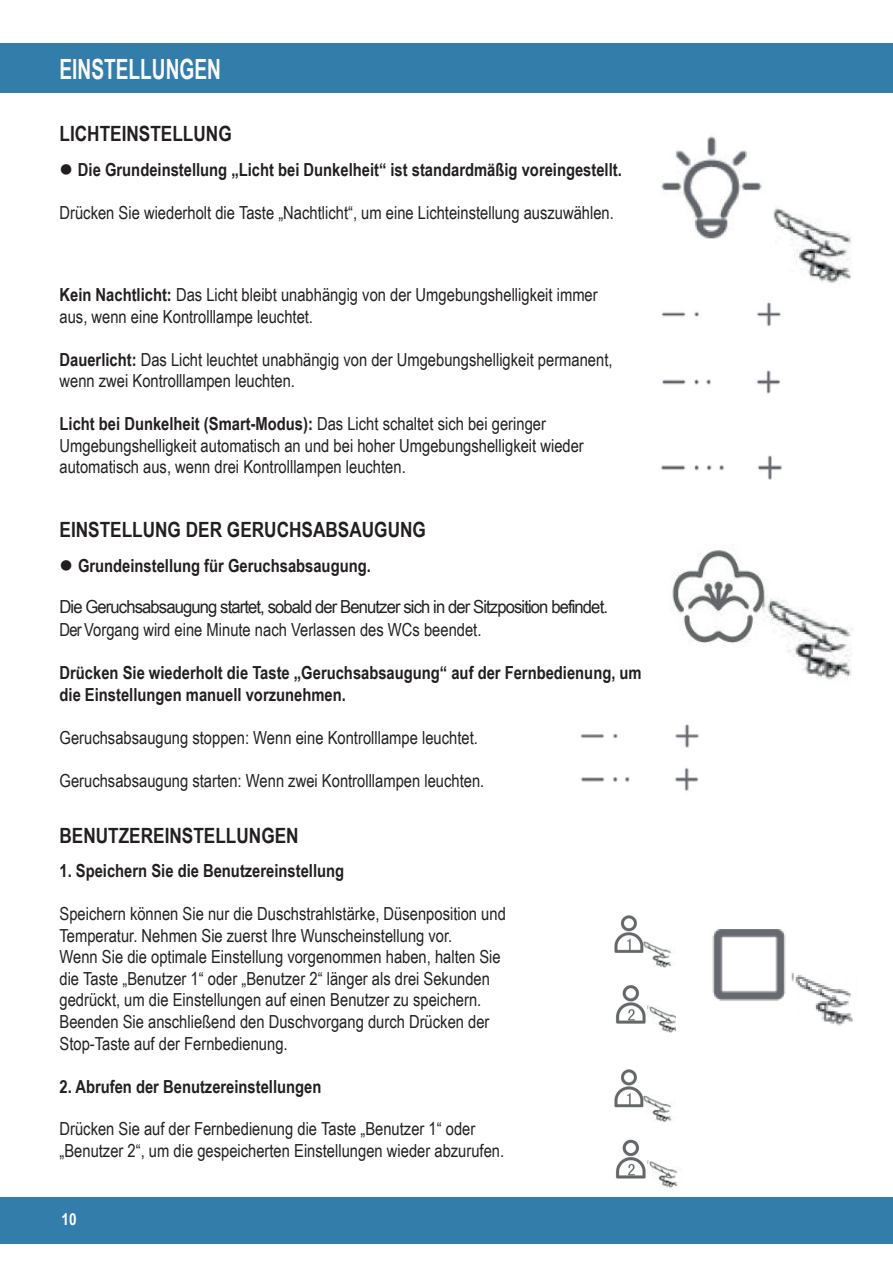
<style>
.page{position:relative;width:893px;height:1263px;background:#fff}
.page>*{position:absolute;margin:0;border:0;box-sizing:border-box;transform-origin:0 0}
.t1{font:700 27.9px "Arial Narrow";color:#fbfbfc;scale:.84 1}
.t2{font:700 21px "Arial Narrow";color:#231f20}
.t3{font:18px/21.6px "Arial Narrow";color:#231f20}
.t4{font:700 18px/21.6px "Arial Narrow";color:#231f20}
.t5{font:18px "Arial Narrow";letter-spacing:-.045em;color:#231f20;scale:1.13 1}
.t6{font:700 16.5px "Arial Narrow";color:#fff}
.s1{font-weight:700}
</style>
<div class="page">
<div style="left:0;top:43px;width:893px;height:50px;background:#337dab"></div>
<div style="left:0;top:1197px;width:893px;height:47px;background:#337dab"></div>
<img style="left:661px;top:136px;width:191px;height:147px">
<img style="left:661px;top:302px;width:120px;height:24px">
<img style="left:662px;top:370px;width:118px;height:24px">
<img style="left:660px;top:455px;width:122px;height:25px">
<img style="left:580px;top:724px;width:119px;height:67px">
<img style="left:671px;top:545px;width:182px;height:135px">
<img style="left:614px;top:915px;width:62px;height:118px">
<img style="left:614px;top:1069px;width:66px;height:119px">
<img style="left:712px;top:929px;width:141px;height:97px">
<h1 class="t1" style="left:59px;top:48px;width:194px">EINSTELLUNGEN</h1>
<p class="t2" style="left:60px;top:118px;width:174px">LICHTEINSTELLUNG</p>
<p class="t4" style="left:60px;top:158px;width:564px">● Die Grundeinstellung „Licht bei Dunkelheit“ ist standardmäßig voreingestellt.</p>
<p class="t3" style="left:60px;top:201px;width:556px">Drücken Sie wiederholt die Taste „Nachtlicht“, um eine Lichteinstellung auszuwählen.</p>
<p class="t3" style="left:60px;top:283px;width:540px"><span class="s1">Kein Nachtlicht:</span> Das Licht bleibt unabhängig von der Umgebungshelligkeit immer aus, wenn eine Kontrolllampe leuchtet.</p>
<p class="t3" style="left:60px;top:348px;width:555px"><span class="s1">Dauerlicht:</span> Das Licht leuchtet unabhängig von der Umgebungshelligkeit permanent, wenn zwei Kontrolllampen leuchten.</p>
<p class="t3" style="left:60px;top:412px;width:526px"><span class="s1">Licht bei Dunkelheit (Smart-Modus):</span> Das Licht schaltet sich bei geringer<br>Umgebungshelligkeit automatisch an und bei hoher Umgebungshelligkeit wieder automatisch aus, wenn drei Kontrolllampen leuchten.</p>
<p class="t2" style="left:60px;top:514px;width:368px">EINSTELLUNG DER GERUCHSABSAUGUNG</p>
<p class="t4" style="left:60px;top:554px;width:313px">● Grundeinstellung für Geruchsabsaugung.</p>
<p class="t5" style="left:60px;top:593px;width:487px">Die Geruchsabsaugung startet, sobald der Benutzer sich in der Sitzposition befindet.</p>
<p class="t3" style="left:60px;top:619px;width:423px">Der Vorgang wird eine Minute nach Verlassen des WCs beendet.</p>
<p class="t4" style="left:60px;top:661px;width:584px">Drücken Sie wiederholt die Taste „Geruchsabsaugung“ auf der Fernbedienung, um die Einstellungen manuell vorzunehmen.</p>
<p class="t3" style="left:60px;top:726px;width:420px">Geruchsabsaugung stoppen: Wenn eine Kontrolllampe leuchtet.</p>
<p class="t3" style="left:60px;top:769px;width:426px">Geruchsabsaugung starten: Wenn zwei Kontrolllampen leuchten.</p>
<p class="t2" style="left:59px;top:820px;width:241px">BENUTZEREINSTELLUNGEN</p>
<p class="t4" style="left:60px;top:859px;width:286px">1. Speichern Sie die Benutzereinstellung</p>
<p class="t3" style="left:60px;top:902px;width:448px">Speichern können Sie nur die Duschstrahlstärke, Düsenposition und Temperatur. Nehmen Sie zuerst Ihre Wunscheinstellung vor.<br>Wenn Sie die optimale Einstellung vorgenommen haben, halten Sie die Taste „Benutzer 1“ oder „Benutzer 2“ länger als drei Sekunden gedrückt, um die Einstellungen auf einen Benutzer zu speichern.<br>Beenden Sie anschließend den Duschvorgang durch Drücken der Stop-Taste auf der Fernbedienung.</p>
<p class="t4" style="left:60px;top:1074px;width:263px">2. Abrufen der Benutzereinstellungen</p>
<p class="t3" style="left:60px;top:1117px;width:446px">Drücken Sie auf der Fernbedienung die Taste „Benutzer 1“ oder „Benutzer 2“, um die gespeicherten Einstellungen wieder abzurufen.</p>
<p class="t6" style="left:61px;top:1207px;width:17px">10</p>
</div>
